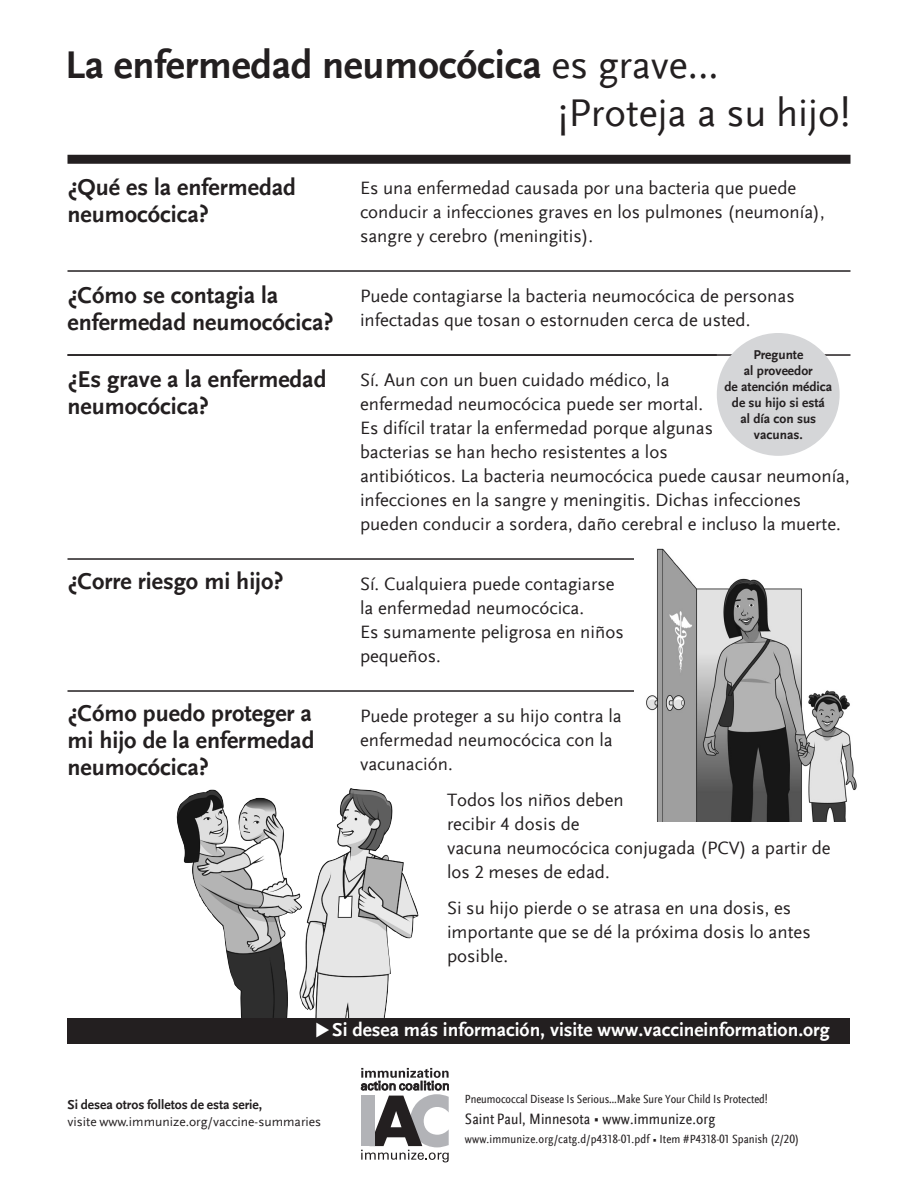
<style>
.page{position:relative;width:918px;height:1188px;background:#fff}
.page>*{position:absolute;margin:0;border:0;box-sizing:border-box;transform-origin:0 0}
.t1{font:700 40.5px "Scala Sans Offc";letter-spacing:-.005em;color:#231f20}
.t2{font:40.5px "Scala Sans Offc";color:#231f20}
.t3{font:700 24px/27px "Scala Sans Offc";color:#231f20}
.t4{font:700 19.5px "Scala Sans Offc";color:#fff}
.t5{font:18.75px/24px "Scala Sans Offc";color:#231f20}
.t6{font:condensed 15.75px "Scala Sans Offc";letter-spacing:.005em;color:#231f20}
.t7{font:13.5px "Scala Sans Offc";color:#231f20}
.t8{font:700 13.5px "Scala Sans Offc";color:#231f20}
.t9{font:700 13.35px/16.2px "Scala Sans Offc";color:#231f20;text-align:center}
.t10{font:condensed 12.3px "Scala Sans Offc";color:#231f20}
.s1{font-weight:400}
.s2{font-family:"Glypha LT Std";font-stretch:normal;font-size:9px}
.s3{font-family:"Glypha LT Std";font-stretch:normal;font-size:7.5px}
</style>
<div class="page">
<div style="left:68px;top:155px;width:782px;height:9px;background:#231f20"></div>
<hr style="left:68px;top:270px;width:782px;height:2px;background:#231f20">
<hr style="left:68px;top:558px;width:568px;height:2px;background:#231f20">
<hr style="left:68px;top:690px;width:568px;height:2px;background:#231f20">
<svg style="left:361px;top:1068px;width:88px;height:94px"></svg>
<div style="left:361px;top:1096px;width:14px;height:50px;background:#b2b3b7"></div>
<img style="left:176px;top:788px;width:243px;height:230px">
<img style="left:646px;top:548px;width:211px;height:274px">
<div style="left:68px;top:1018px;width:782px;height:26px;background:#231f20"></div>
<hr style="left:68px;top:354px;width:782px;height:2px;background:#231f20">
<div style="left:717px;top:333px;width:123px;height:123px;background:#d5d6d8;border-radius:50%"></div>
<p class="t1" style="left:65px;top:42px;width:655px">La enfermedad neumocócica <span class="s1">es grave…</span></p>
<p class="t2" style="left:558px;top:91px;width:294px">¡Proteja a su hijo!</p>
<p class="t3" style="left:68px;top:174px;width:230px">¿Qué es la enfermedad neumocócica?</p>
<p class="t3" style="left:68px;top:282px;width:268px">¿Cómo se contagia la enfermedad neumocócica?</p>
<p class="t3" style="left:68px;top:366px;width:260px">¿Es grave a la enfermedad neumocócica?</p>
<p class="t3" style="left:68px;top:568px;width:218px">¿Corre riesgo mi hijo?</p>
<p class="t3" style="left:68px;top:701px;width:248px;text-align:justify">¿Cómo puedo proteger a mi hijo de la enfermedad neumocócica?</p>
<p class="t5" style="left:360px;top:176px;width:466px">Es una enfermedad causada por una bacteria que puede conducir a infecciones graves en los pulmones (neumonía), sangre y cerebro (meningitis).</p>
<p class="t5" style="left:360px;top:284px;width:436px">Puede contagiarse la bacteria neumocócica de personas infectadas que tosan o estornuden cerca de usted.</p>
<p class="t9" style="left:724px;top:346px;width:109px">Pregunte<br>al proveedor<br>de atención médica de su hijo si está<br>al día con sus vacunas.</p>
<p class="t5" style="left:360px;top:368px;width:491px">Sí. Aun con un buen cuidado médico, la<br>enfermedad neumocócica puede ser mortal.<br>Es difícil tratar la enfermedad porque algunas<br>bacterias se han hecho resistentes a los<br>antibióticos. La bacteria neumocócica puede causar neumonía, infecciones en la sangre y meningitis. Dichas infecciones pueden conducir a sordera, daño cerebral e incluso la muerte.</p>
<p class="t5" style="left:360px;top:572px;width:265px">Sí. Cualquiera puede contagiarse la enfermedad neumocócica.<br>Es sumamente peligrosa en niños pequeños.</p>
<p class="t5" style="left:360px;top:704px;width:263px">Puede proteger a su hijo contra la enfermedad neumocócica con la vacunación.</p>
<p class="t5" style="left:447px;top:788px;width:385px">Todos los niños deben<br>recibir 4 dosis de<br>vacuna neumocócica conjugada (PCV) a partir de los 2 meses de edad.</p>
<p class="t5" style="left:447px;top:896px;width:365px">Si su hijo pierde o se atrasa en una dosis, es importante que se dé la próxima dosis lo antes posible.</p>
<p class="t4" style="left:332px;top:1019px;width:499px">Si desea más información, visite www.vaccineinformation.org</p>
<p class="t8" style="left:68px;top:1097px;width:196px">Si desea otros folletos de esta serie,</p>
<p class="t7" style="left:68px;top:1114px;width:255px">visite www.immunize.org/vaccine-summaries</p>
<p class="t10" style="left:465px;top:1092px;width:304px">Pneumococcal Disease Is Serious…Make Sure Your Child Is Protected!</p>
<p class="t6" style="left:465px;top:1110px;width:252px">Saint Paul, Minnesota <span class="s2">•</span> www.immunize.org</p>
<p class="t10" style="left:465px;top:1133px;width:336px">www.immunize.org/catg.d/p4318-01.pdf <span class="s3">•</span> Item #P4318-01 Spanish (2/20)</p>
</div>
